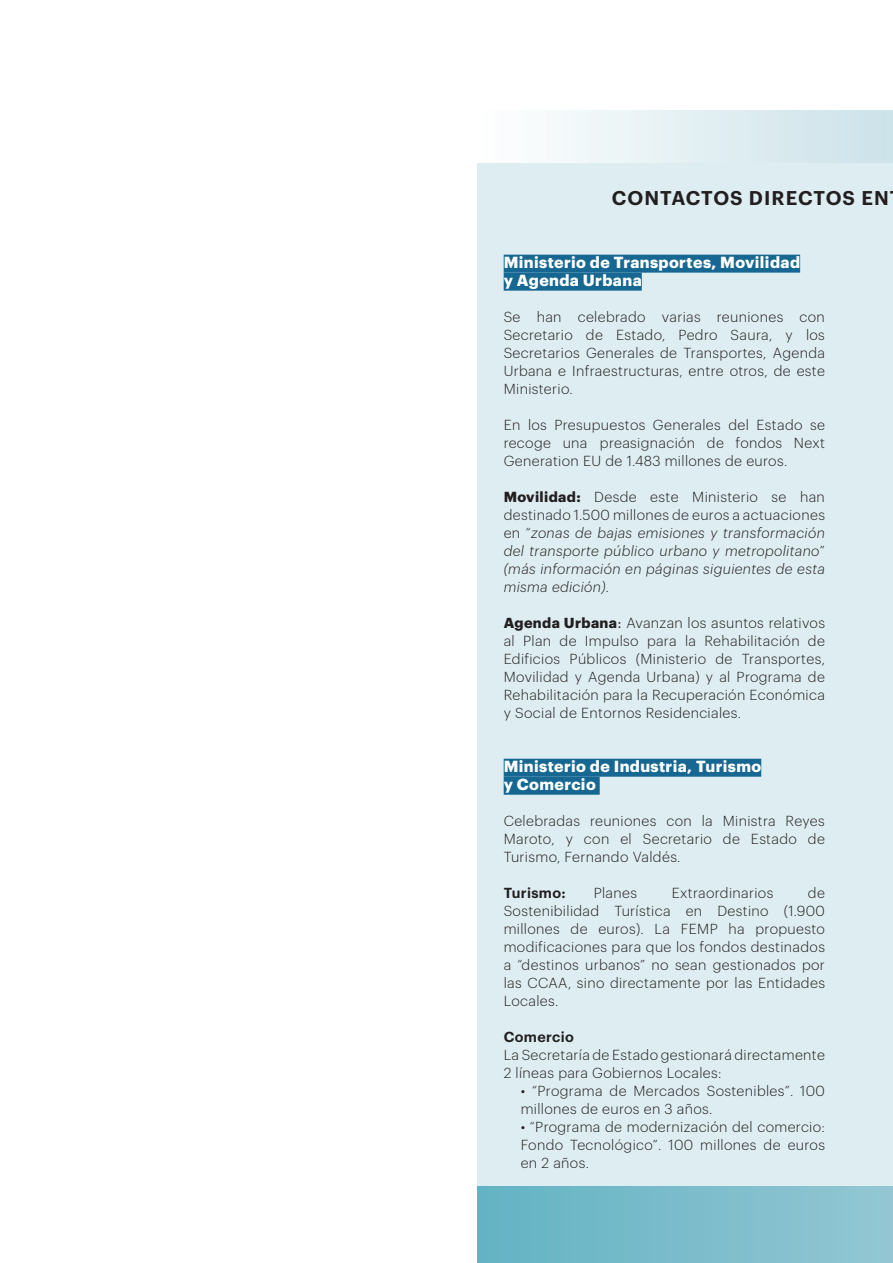
<style>
.page{position:relative;width:893px;height:1263px;background:#fff}
.page>*{position:absolute;margin:0;border:0;box-sizing:border-box;transform-origin:0 0}
.t1{font:600 19.5px "Graphik";letter-spacing:.045em;color:#231f20}
.t2{font:700 15.75px/18px "Graphik";letter-spacing:.025em;color:#fff}
.t3{font:300 14.25px/18px "Graphik";letter-spacing:.025em;color:#231f20;text-align:justify}
.t4{font:italic 300 14.25px/18px "Graphik";letter-spacing:.025em;color:#231f20;text-align:justify}
.t5{font:600 14.25px "Graphik";letter-spacing:.025em;color:#231f20}
.s1{font-weight:700;font-style:normal}
.s2{font-style:normal}
.s3{font-weight:700}
.s4{font-weight:400}
</style>
<div class="page">
<div style="left:478px;top:111px;width:415px;height:1152px;background:#deedf1"></div>
<div style="left:478px;top:1186px;width:415px;height:77px;background:linear-gradient(to right,#63b3c4,#93c6d3)"></div>
<div style="left:478px;top:111px;width:415px;height:52px;background:linear-gradient(to right,#fefffe,#cbe2e9)"></div>
<div style="left:504px;top:255px;width:296px;height:18px;background:#166791"></div>
<div style="left:504px;top:273px;width:138px;height:18px;background:#166791"></div>
<div style="left:504px;top:759px;width:257px;height:18px;background:#166791"></div>
<div style="left:504px;top:777px;width:96px;height:18px;background:#166791"></div>
<h1 class="t1" style="left:612px;top:183px;width:279px">CONTACTOS DIRECTOS EN</h1>
<p class="t2" style="left:504px;top:252px;width:298px">Ministerio de Transportes, Movilidad y Agenda Urbana</p>
<p class="t3" style="left:504px;top:307px;width:323px">Se han celebrado varias reuniones con Secretario de Estado, Pedro Saura, y los Secretarios Generales de Transportes, Agenda Urbana e Infraestructuras, entre otros, de este Ministerio.</p>
<p class="t3" style="left:504px;top:415px;width:323px">En los Presupuestos Generales del Estado se recoge una preasignación de fondos Next Generation EU de 1.483 millones de euros.</p>
<p class="t4" style="left:504px;top:487px;width:323px"><span class="s1">Movilidad:</span> <span class="s2">Desde este Ministerio se han destinado 1.500 millones de euros a actuaciones en “</span>zonas de bajas emisiones y transformación del transporte público urbano y metropolitano<span class="s2">” </span>(más información en páginas siguientes de esta misma edición).</p>
<p class="t3" style="left:504px;top:613px;width:323px"><span class="s3">Agenda Urbana</span><span class="s4">:</span> Avanzan los asuntos relativos al Plan de Impulso para la Rehabilitación de Edificios Públicos (Ministerio de Transportes, Movilidad y Agenda Urbana) y al Programa de Rehabilitación para la Recuperación Económica y Social de Entornos Residenciales.</p>
<p class="t2" style="left:504px;top:756px;width:259px">Ministerio de Industria, Turismo y Comercio</p>
<p class="t3" style="left:504px;top:811px;width:323px">Celebradas reuniones con la Ministra Reyes Maroto, y con el Secretario de Estado de Turismo, Fernando Valdés.</p>
<p class="t5" style="left:504px;top:882px;width:64px">Turismo:</p>
<p class="t3" style="left:594px;top:883px;width:45px">Planes</p>
<p class="t3" style="left:672px;top:883px;width:103px">Extraordinarios</p>
<p class="t3" style="left:504px;top:883px;width:323px;text-indent:304px">de Sostenibilidad Turística en Destino (1.900 millones de euros). La FEMP ha propuesto modificaciones para que los fondos destinados a “destinos urbanos” no sean gestionados por las CCAA, sino directamente por las Entidades Locales.</p>
<p class="t5" style="left:504px;top:1026px;width:72px">Comercio</p>
<p class="t3" style="left:504px;top:1045px;width:323px">La Secretaría de Estado gestionará directamente<br>2 líneas para Gobiernos Locales:</p>
<p class="t3" style="left:521px;top:1081px;width:306px">• “Programa de Mercados Sostenibles”. 100 millones de euros en 3 años.</p>
<p class="t3" style="left:521px;top:1117px;width:306px">• “Programa de modernización del comercio:<br>Fondo Tecnológico”. 100 millones de euros en 2 años.</p>
</div>
